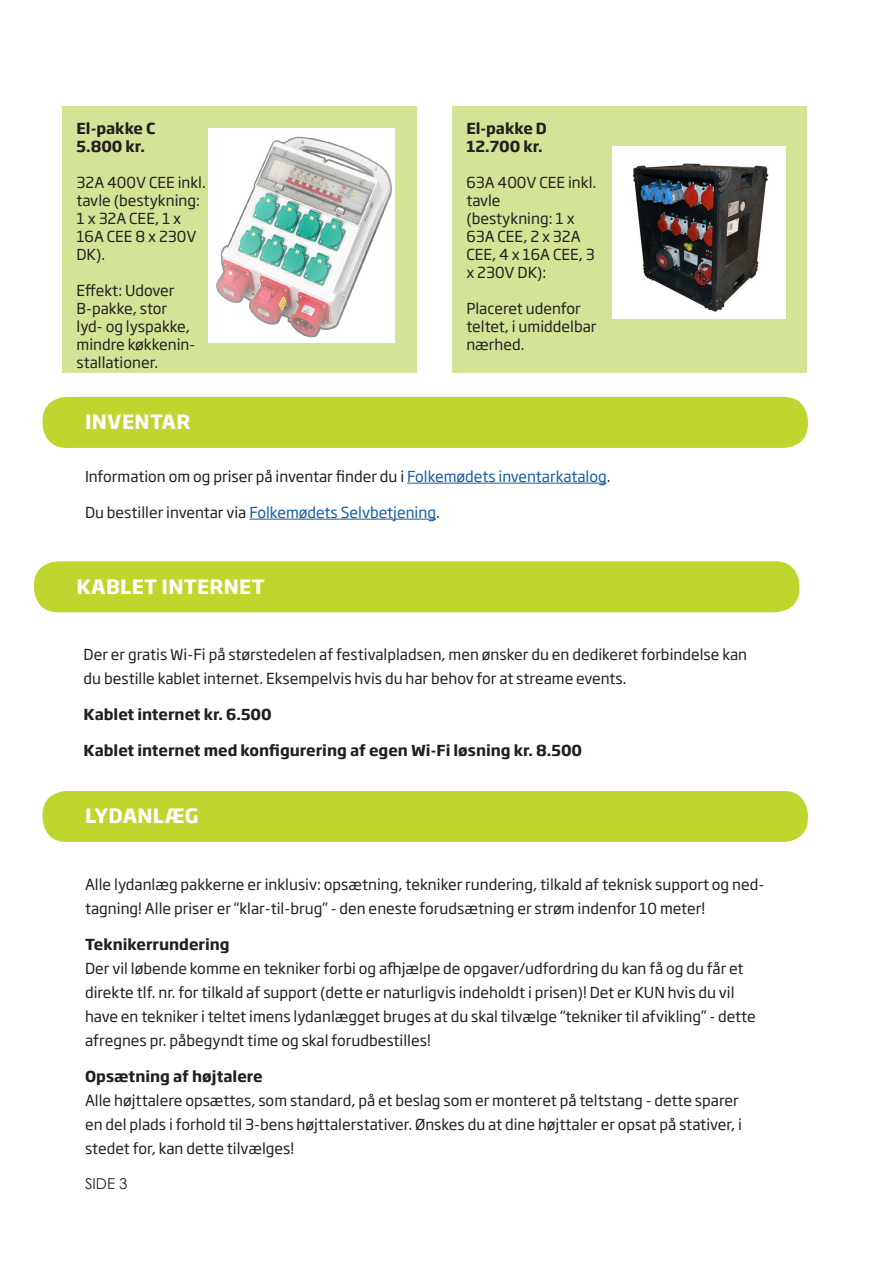
<style>
.page{position:relative;width:893px;height:1263px;background:#fff}
.page>*{position:absolute;margin:0;border:0;box-sizing:border-box;transform-origin:0 0}
.Header_sprgsml{font:700 19.5px "Soho Gothic Pro";letter-spacing:.015em;color:#fff}
.Text{font:15px/18px "Soho Gothic Pro";color:#231f20}
.Text-2{font:700 15px "Soho Gothic Pro";color:#231f20}
.Text-3{font:15px "Soho Gothic Pro";color:#175d9e}
.t1{font:15px "Century Gothic";color:#231f20}
.s1{color:#175d9e}
.s2{color:#231f20}
.s3{font-weight:700}
</style>
<div class="page">
<div style="left:34px;top:561px;width:765px;height:51px;background:#bfd62e;border-radius:24px"></div>
<div style="left:43px;top:791px;width:765px;height:51px;background:#bfd62e;border-radius:24px"></div>
<div style="left:43px;top:397px;width:765px;height:51px;background:#bfd62e;border-radius:24px"></div>
<hr style="left:407px;top:483px;width:200px;height:1px;background:#175d9e">
<hr style="left:249px;top:519px;width:187px;height:1px;background:#175d9e">
<div style="left:452px;top:106px;width:354px;height:267px;background:#d4e497"></div>
<div style="left:62px;top:106px;width:355px;height:267px;background:#d4e497"></div>
<img style="left:208px;top:128px;width:187px;height:214px">
<img style="left:613px;top:146px;width:172px;height:173px">
<p class="Text-2" style="left:77px;top:117px;width:80px">El-pakke C</p>
<p class="Text-2" style="left:77px;top:135px;width:70px">5.800 kr.</p>
<p class="Text" style="left:77px;top:173px;width:131px">32A 400V CEE inkl. tavle (bestykning:<br>1 x 32A CEE, 1 x<br>16A CEE 8 x 230V<br>DK).</p>
<p class="Text" style="left:77px;top:281px;width:120px">Effekt: Udover<br>B-pakke, stor lyd- og lyspakke, mindre køkkenin&shy;stallationer.</p>
<p class="Text-2" style="left:466px;top:117px;width:82px">El-pakke D</p>
<p class="Text-2" style="left:466px;top:135px;width:78px">12.700 kr.</p>
<p class="Text" style="left:466px;top:173px;width:131px">63A 400V CEE inkl. tavle</p>
<p class="Text" style="left:466px;top:209px;width:130px">(bestykning: 1 x<br>63A CEE, 2 x 32A<br>CEE, 4 x 16A CEE, 3 x 230V DK):</p>
<p class="Text" style="left:466px;top:299px;width:132px">Placeret udenfor teltet, i umiddelbar nærhed.</p>
<p class="Header_sprgsml" style="left:85px;top:407px;width:107px">INVENTAR</p>
<p class="Text" style="left:85px;top:466px;width:527px">Information om og priser på inventar finder du i <span class="s1">Folkemødets inventarkatalog</span>.</p>
<p class="Text-3" style="left:85px;top:500px;width:356px"><span class="s2">Du bestiller inventar via</span> Folkemødets Selvbetjening<span class="s2">.</span></p>
<p class="Header_sprgsml" style="left:77px;top:571px;width:190px">KABLET INTERNET</p>
<p class="Text" style="left:84px;top:642px;width:665px;line-height:24px">Der er gratis Wi-Fi på størstedelen af festivalpladsen, men ønsker du en dedikeret forbindelse kan du bestille kablet internet. Eksempelvis hvis du har behov for at streame events.</p>
<p class="Text-2" style="left:84px;top:703px;width:190px">Kablet internet kr. 6.500</p>
<p class="Text-2" style="left:84px;top:739px;width:500px">Kablet internet med konfigurering af egen Wi-Fi løsning kr. 8.500</p>
<p class="Header_sprgsml" style="left:85px;top:801px;width:115px">LYDANLÆG</p>
<p class="Text" style="left:85px;top:871px;width:681px;line-height:24px">Alle lydanlæg pakkerne er inklusiv: opsætning, tekniker rundering, tilkald af teknisk support og ned&shy;tagning! Alle priser er “klar-til-brug” - den eneste forudsætning er strøm indenfor 10 meter!</p>
<p class="Text" style="left:85px;top:931px;width:672px;line-height:24px"><span class="s3">Teknikerrundering<br></span>Der vil løbende komme en tekniker forbi og afhjælpe de opgaver/udfordring du kan få og du får et direkte tlf. nr. for tilkald af support (dette er naturligvis indeholdt i prisen)! Det er KUN hvis du vil have en tekniker i teltet imens lydanlægget bruges at du skal tilvælge “tekniker til afvikling” - dette afregnes pr. påbegyndt time og skal forudbestilles!</p>
<p class="Text" style="left:85px;top:1063px;width:659px;line-height:24px"><span class="s3">Opsætning af højtalere<br></span>Alle højttalere opsættes, som standard, på et beslag som er monteret på teltstang - dette sparer en del plads i forhold til 3-bens højttalerstativer. Ønskes du at dine højttaler er opsat på stativer, i stedet for, kan dette tilvælges!</p>
<p class="t1" style="left:85px;top:1173px;width:44px">SIDE 3</p>
</div>
